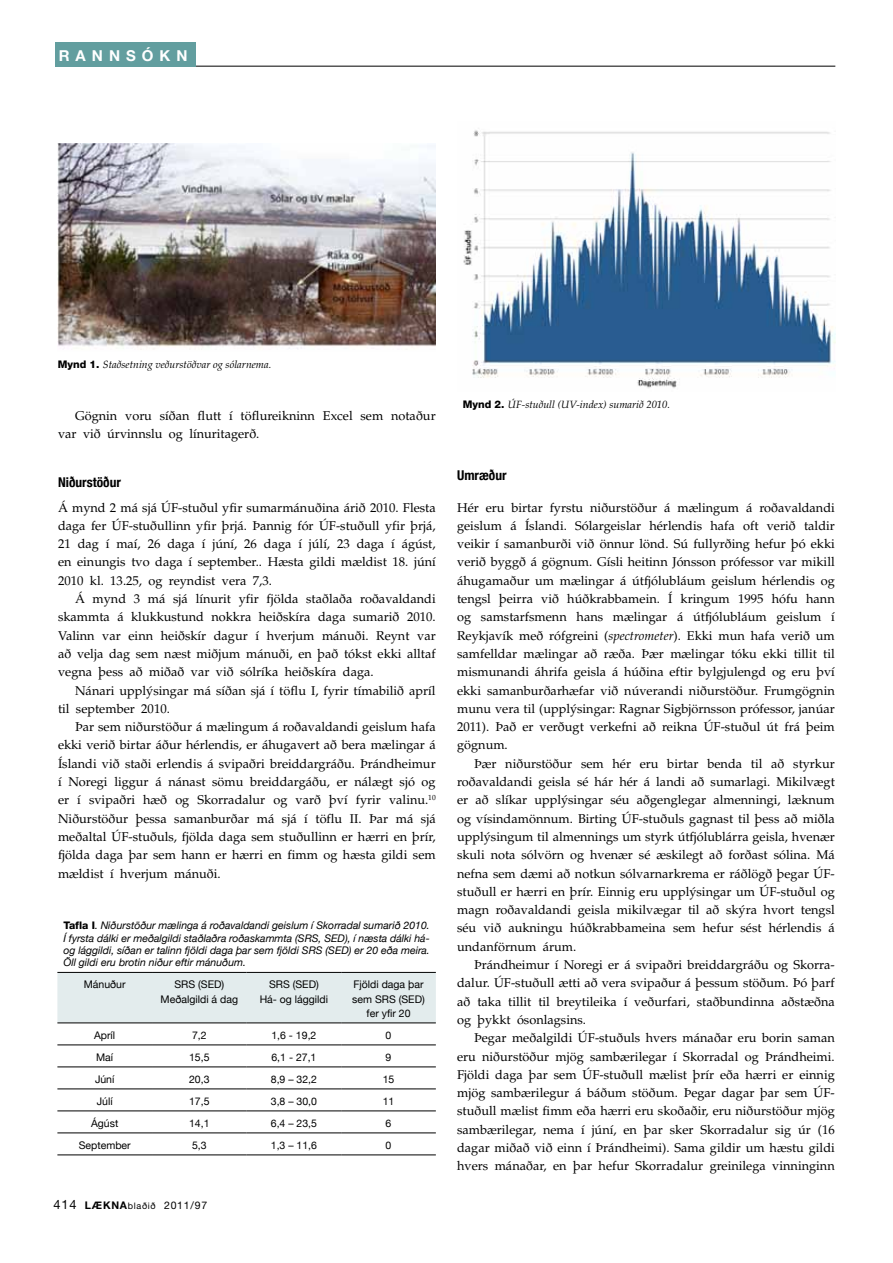
<style>
.page{position:relative;width:893px;height:1263px;background:#fff}
.page>*{position:absolute;margin:0;border:0;box-sizing:border-box;transform-origin:0 0}
.t1{font:700 15px "Helvetica Neue";color:#fff}
.t2{font:700 condensed 13.5px "Helvetica Neue";color:#000}
.t3{font:12.75px/18.3px "Palatino";color:#000;text-align:justify}
.t4{font:italic 10.5px/12.5px "Helvetica Neue";color:#000;text-align:justify}
.t5{font:10.5px/14.2px "Helvetica Neue";color:#000;text-align:center}
.t6{font:italic 10.5px "Palatino";color:#000}
.t7{font:10.5px "Helvetica Neue";letter-spacing:.075em;color:#000}
.t8{font:700 10.5px "Helvetica Neue";color:#000}
.s1{font-family:"Helvetica Neue";font-weight:800;font-style:normal}
.s2{font-weight:800;font-style:normal}
.s3{font-weight:400;font-size:12.75px}
.s4{font-size:9px}
.s5{font-style:italic}
</style>
<div class="page">
<div style="left:57px;top:973px;width:379px;height:50px;background:#e3eced"></div>
<hr style="left:57px;top:972px;width:95px;height:1px;background:#000">
<hr style="left:152px;top:972px;width:95px;height:1px;background:#000">
<hr style="left:247px;top:972px;width:94px;height:1px;background:#000">
<hr style="left:341px;top:972px;width:95px;height:1px;background:#000">
<hr style="left:57px;top:1023px;width:95px;height:1px;background:#000">
<hr style="left:152px;top:1023px;width:95px;height:1px;background:#000">
<hr style="left:247px;top:1023px;width:94px;height:1px;background:#000">
<hr style="left:341px;top:1023px;width:95px;height:1px;background:#000">
<hr style="left:57px;top:1045px;width:95px;height:1px;background:#000">
<hr style="left:152px;top:1045px;width:95px;height:1px;background:#000">
<hr style="left:247px;top:1045px;width:94px;height:1px;background:#000">
<hr style="left:341px;top:1045px;width:95px;height:1px;background:#000">
<hr style="left:57px;top:1067px;width:95px;height:1px;background:#000">
<hr style="left:152px;top:1067px;width:95px;height:1px;background:#000">
<hr style="left:247px;top:1067px;width:94px;height:1px;background:#000">
<hr style="left:341px;top:1067px;width:95px;height:1px;background:#000">
<hr style="left:57px;top:1089px;width:95px;height:1px;background:#000">
<hr style="left:152px;top:1089px;width:95px;height:1px;background:#000">
<hr style="left:247px;top:1089px;width:94px;height:1px;background:#000">
<hr style="left:341px;top:1089px;width:95px;height:1px;background:#000">
<hr style="left:57px;top:1111px;width:95px;height:1px;background:#000">
<hr style="left:152px;top:1111px;width:95px;height:1px;background:#000">
<hr style="left:247px;top:1111px;width:94px;height:1px;background:#000">
<hr style="left:341px;top:1111px;width:95px;height:1px;background:#000">
<hr style="left:57px;top:1133px;width:95px;height:1px;background:#000">
<hr style="left:152px;top:1133px;width:95px;height:1px;background:#000">
<hr style="left:247px;top:1133px;width:94px;height:1px;background:#000">
<hr style="left:341px;top:1133px;width:95px;height:1px;background:#000">
<hr style="left:57px;top:1155px;width:95px;height:1px;background:#000">
<hr style="left:152px;top:1155px;width:95px;height:1px;background:#000">
<hr style="left:247px;top:1155px;width:94px;height:1px;background:#000">
<hr style="left:341px;top:1155px;width:95px;height:1px;background:#000">
<img style="left:57px;top:144px;width:379px;height:206px">
<img style="left:463px;top:130px;width:373px;height:258px">
<hr style="left:55px;top:66px;width:780px;height:1px;background:#000">
<div style="left:55px;top:42px;width:140px;height:25px;background:#629e9f"></div>
<p class="t1" style="left:59px;top:46px;width:33px">R ANN</p>
<p class="t1" style="left:126px;top:46px;width:48px">SÓKN</p>
<p class="t6" style="left:58px;top:358px;width:215px"><span class="s1">Mynd 1.</span> Staðsetning veðurstöðvar og sólarnema.</p>
<p class="t3" style="left:58px;top:407px;width:379px;text-indent:17px">Gögnin voru síðan flutt í töflureikninn Excel sem notaður var við úrvinnslu og línuritagerð.</p>
<p class="t2" style="left:58px;top:474px;width:64px">Niðurstöður</p>
<p class="t3" style="left:58px;top:498px;width:379px">Á mynd 2 má sjá ÚF-stuðul yfir sumarmánuðina árið 2010. Flesta daga fer ÚF-stuðullinn yfir þrjá. Þannig fór ÚF-stuðull yfir þrjá, 21 dag í maí, 26 daga í júní, 26 daga í júlí, 23 daga í ágúst, en einungis tvo daga í september.. Hæsta gildi mældist 18. júní 2010 kl. 13.25, og reyndist vera 7,3.</p>
<p class="t3" style="left:58px;top:590px;width:379px;text-indent:17px">Á mynd 3 má sjá línurit yfir fjölda staðlaða roðavaldandi skammta á klukkustund nokkra heiðskíra daga sumarið 2010.<br>Valinn var einn heiðskír dagur í hverjum mánuði. Reynt var að velja dag sem næst miðjum mánuði, en það tókst ekki alltaf vegna þess að miðað var við sólríka heiðskíra daga.</p>
<p class="t3" style="left:58px;top:681px;width:379px;text-indent:17px">Nánari upplýsingar má síðan sjá í töflu I, fyrir tímabilið apríl til september 2010.</p>
<p class="t3" style="left:58px;top:718px;width:379px;text-indent:17px">Þar sem niðurstöður á mælingum á roðavaldandi geislum hafa ekki verið birtar áður hérlendis, er áhugavert að bera mælingar á Íslandi við staði erlendis á svipaðri breiddargráðu. Þrándheimur í Noregi liggur á nánast sömu breiddargáðu, er nálægt sjó og er í svipaðri hæð og Skorradalur og varð því fyrir valinu.<sup>10<br></sup>Niðurstöður þessa samanburðar má sjá í töflu II. Þar má sjá meðaltal ÚF-stuðuls, fjölda daga sem stuðullinn er hærri en þrír, fjölda daga þar sem hann er hærri en fimm og hæsta gildi sem mældist í hverjum mánuði.</p>
<p class="t4" style="left:63px;top:919px;width:368px"><span class="s2">Tafla I</span>. Niðurstöður mælinga á roðavaldandi geislum í Skorradal sumarið 2010.<br>Í fyrsta dálki er meðalgildi staðlaðra roðaskammta (SRS, SED), í næsta dálki há&shy;og lággildi, síðan er talinn fjöldi daga þar sem fjöldi SRS (SED) er 20 eða meira.<br>Öll gildi eru brotin niður eftir mánuðum.</p>
<p class="t5" style="left:84px;top:977px;width:43px">Mánuður</p>
<p class="t5" style="left:161px;top:977px;width:79px">SRS (SED)<br>Meðalgildi á dag</p>
<p class="t5" style="left:260px;top:977px;width:70px">SRS (SED)<br>Há- og lággildi</p>
<p class="t5" style="left:352px;top:977px;width:74px">Fjöldi daga þar sem SRS (SED) fer yfir 20</p>
<p class="t5" style="left:94px;top:1028px;width:23px">Apríl</p>
<p class="t5" style="left:192px;top:1028px;width:16px">7,2</p>
<p class="t5" style="left:271px;top:1028px;width:46px">1,6 - 19,2</p>
<p class="t5" style="left:386px;top:1028px;width:7px">0</p>
<p class="t5" style="left:96px;top:1050px;width:19px">Maí</p>
<p class="t5" style="left:189px;top:1050px;width:22px">15,5</p>
<p class="t5" style="left:271px;top:1050px;width:46px">6,1 - 27,1</p>
<p class="t5" style="left:386px;top:1050px;width:7px">9</p>
<p class="t5" style="left:95px;top:1072px;width:21px">Júní</p>
<p class="t5" style="left:189px;top:1072px;width:22px">20,3</p>
<p class="t5" style="left:271px;top:1072px;width:48px">8,9 – 32,2</p>
<p class="t5" style="left:383px;top:1072px;width:13px">15</p>
<p class="t5" style="left:97px;top:1094px;width:17px">Júlí</p>
<p class="t5" style="left:189px;top:1094px;width:22px">17,5</p>
<p class="t5" style="left:271px;top:1094px;width:48px">3,8 – 30,0</p>
<p class="t5" style="left:383px;top:1094px;width:13px">11</p>
<p class="t5" style="left:91px;top:1116px;width:29px">Ágúst</p>
<p class="t5" style="left:189px;top:1116px;width:22px">14,1</p>
<p class="t5" style="left:271px;top:1116px;width:48px">6,4 – 23,5</p>
<p class="t5" style="left:386px;top:1116px;width:7px">6</p>
<p class="t5" style="left:79px;top:1138px;width:53px">September</p>
<p class="t5" style="left:192px;top:1138px;width:16px">5,3</p>
<p class="t5" style="left:271px;top:1138px;width:48px">1,3 – 11,6</p>
<p class="t5" style="left:386px;top:1138px;width:7px">0</p>
<p class="t8" style="left:53px;top:1199px;width:41px"><span class="s3">414</span> LÆKNA</p>
<p class="t7" style="left:128px;top:1199px;width:81px"><span class="s4">blaðið</span> 2011/97</p>
<p class="t6" style="left:463px;top:399px;width:209px"><span class="s1">Mynd 2.</span> ÚF-stuðull (UV-index) sumarið 2010.</p>
<p class="t2" style="left:457px;top:466px;width:51px">Umræður</p>
<p class="t3" style="left:457px;top:498px;width:379px">Hér eru birtar fyrstu niðurstöður á mælingum á roðavaldandi geislum á Íslandi. Sólargeislar hérlendis hafa oft verið taldir veikir í samanburði við önnur lönd. Sú fullyrðing hefur þó ekki verið byggð á gögnum. Gísli heitinn Jónsson prófessor var mikill áhugamaður um mælingar á útfjólubláum geislum hérlendis og tengsl þeirra við húðkrabbamein. Í kringum 1995 hófu hann og samstarfsmenn hans mælingar á útfjólubláum geislum í Reykjavík með rófgreini (<span class="s5">spectrometer</span>). Ekki mun hafa verið um samfelldar mælingar að ræða. Þær mælingar tóku ekki tillit til mismunandi áhrifa geisla á húðina eftir bylgjulengd og eru því ekki samanburðarhæfar við núverandi niðurstöður. Frumgögnin munu vera til (upplýsingar: Ragnar Sigbjörnsson prófessor, janúar 2011). Það er verðugt verkefni að reikna ÚF-stuðul út frá þeim gögnum.</p>
<p class="t3" style="left:457px;top:754px;width:379px;text-indent:17px">Þær niðurstöður sem hér eru birtar benda til að styrkur roðavaldandi geisla sé hár hér á landi að sumarlagi. Mikilvægt er að slíkar upplýsingar séu aðgenglegar almenningi, læknum og vísindamönnum. Birting ÚF-stuðuls gagnast til þess að miðla upplýsingum til almennings um styrk útfjólublárra geisla, hvenær skuli nota sólvörn og hvenær sé æskilegt að forðast sólina. Má nefna sem dæmi að notkun sólvarnarkrema er ráðlögð þegar ÚF&shy;stuðull er hærri en þrír. Einnig eru upplýsingar um ÚF-stuðul og magn roðavaldandi geisla mikilvægar til að skýra hvort tengsl séu við aukningu húðkrabbameina sem hefur sést hérlendis á undanförnum árum.</p>
<p class="t3" style="left:457px;top:956px;width:379px;text-indent:17px">Þrándheimur í Noregi er á svipaðri breiddargráðu og Skorra&shy;dalur. ÚF-stuðull ætti að vera svipaður á þessum stöðum. Þó þarf að taka tillit til breytileika í veðurfari, staðbundinna aðstæðna og þykkt ósonlagsins.</p>
<p class="t3" style="left:457px;top:1029px;width:379px;text-indent:17px">Þegar meðalgildi ÚF-stuðuls hvers mánaðar eru borin saman eru niðurstöður mjög sambærilegar í Skorradal og Þrándheimi.<br>Fjöldi daga þar sem ÚF-stuðull mælist þrír eða hærri er einnig mjög sambærilegur á báðum stöðum. Þegar dagar þar sem ÚF&shy;stuðull mælist fimm eða hærri eru skoðaðir, eru niðurstöður mjög sambærilegar, nema í júní, en þar sker Skorradalur sig úr (16 dagar miðað við einn í Þrándheimi). Sama gildir um hæstu gildi hvers mánaðar, en þar hefur Skorradalur greinilega vinninginn</p>
</div>
